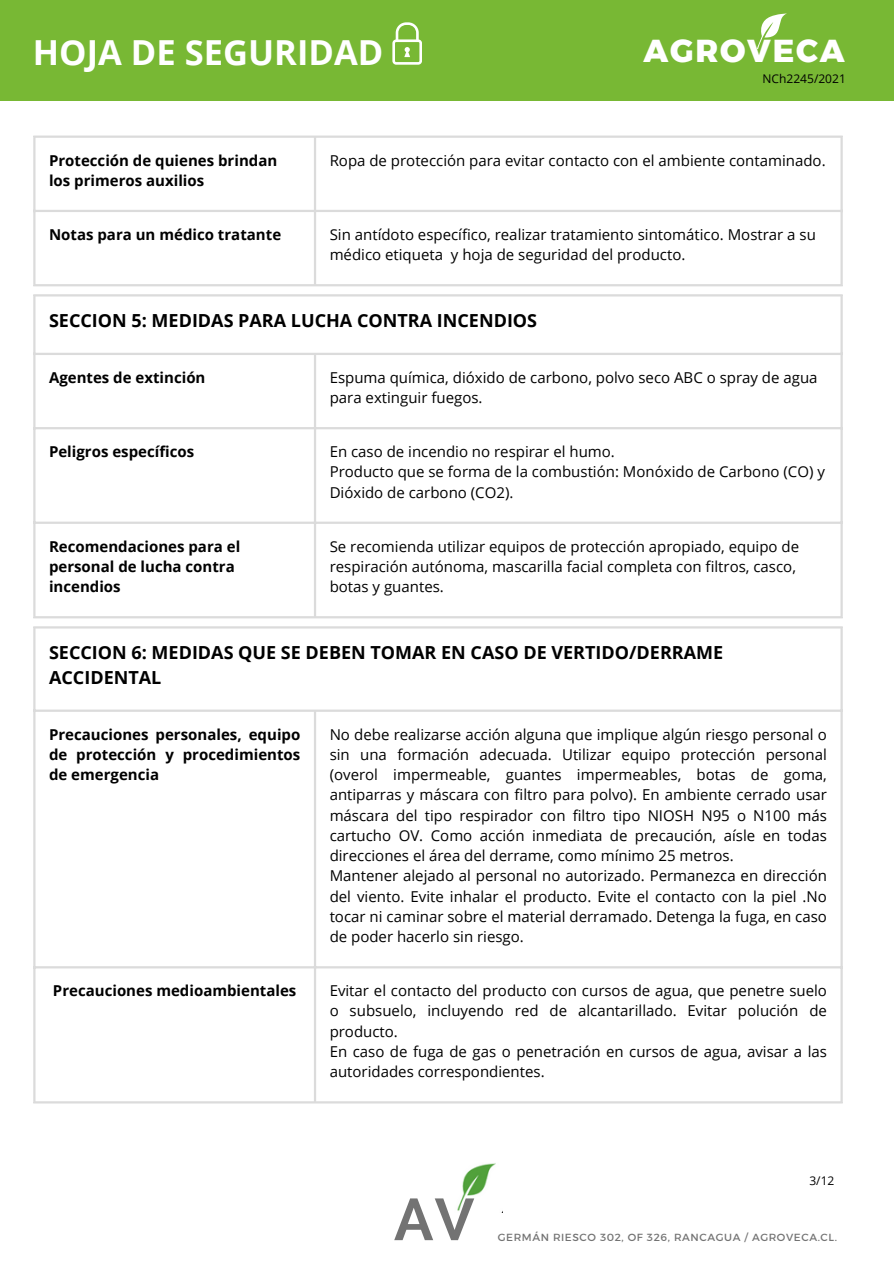
<style>
.page{position:relative;width:894px;height:1264px;background:#fff}
.page>*{position:absolute;margin:0;border:0;box-sizing:border-box;transform-origin:0 0}
.t1{font:700 58.8px "Raleway";color:#737373}
.t2{font:700 34.5px "Open Sans";color:#fff}
.t3{font:700 31.65px "Kief Montaser Extra";letter-spacing:.055em;color:#fff}
.t4{font:700 18px/24.8px "Open Sans";color:#000}
.t5{font:15px/20.2px "Open Sans";color:#000}
.t6{font:700 15px/20.2px "Open Sans";color:#000}
.t7{font:12px "Open Sans";color:#000}
.t8{font:10.5px "Kief Montaser Regular";letter-spacing:.055em;color:#737373}
</style>
<div class="page">
<hr style="left:33px;top:296px;width:2px;height:320px;background:#dbdbdb">
<hr style="left:314px;top:355px;width:2px;height:261px;background:#dbdbdb">
<hr style="left:840px;top:296px;width:2px;height:320px;background:#dbdbdb">
<hr style="left:33px;top:294px;width:809px;height:2px;background:#dbdbdb">
<hr style="left:33px;top:353px;width:809px;height:2px;background:#dbdbdb">
<hr style="left:33px;top:427px;width:809px;height:2px;background:#dbdbdb">
<hr style="left:33px;top:521px;width:809px;height:3px;background:#dbdbdb">
<hr style="left:33px;top:616px;width:809px;height:2px;background:#dbdbdb">
<hr style="left:33px;top:628px;width:2px;height:473px;background:#dbdbdb">
<hr style="left:314px;top:711px;width:2px;height:390px;background:#dbdbdb">
<hr style="left:840px;top:628px;width:2px;height:473px;background:#dbdbdb">
<hr style="left:33px;top:626px;width:809px;height:2px;background:#dbdbdb">
<hr style="left:33px;top:709px;width:809px;height:2px;background:#dbdbdb">
<hr style="left:33px;top:966px;width:809px;height:2px;background:#dbdbdb">
<hr style="left:33px;top:1101px;width:809px;height:2px;background:#dbdbdb">
<div style="left:0;top:0;width:893px;height:101px;background:#78b834"></div>
<hr style="left:33px;top:138px;width:2px;height:146px;background:#dbdbdb">
<hr style="left:314px;top:138px;width:2px;height:146px;background:#dbdbdb">
<hr style="left:840px;top:138px;width:2px;height:146px;background:#dbdbdb">
<hr style="left:33px;top:135px;width:809px;height:3px;background:#dbdbdb">
<hr style="left:33px;top:210px;width:809px;height:2px;background:#dbdbdb">
<hr style="left:33px;top:284px;width:809px;height:2px;background:#dbdbdb">
<img style="left:457px;top:1163px;width:39px;height:48px">
<svg style="left:757px;top:13px;width:30px;height:36px"></svg>
<svg style="left:392px;top:22px;width:29px;height:43px"></svg>
<p class="t2" style="left:33px;top:29px;width:352px">HOJA DE SEGURIDAD</p>
<p class="t3" style="left:643px;top:32px;width:202px">AGROVECA</p>
<h1 class="t7" style="left:762px;top:70px;width:85px">NCh2245/2021</h1>
<p class="t6" style="left:49px;top:150px;width:230px">Protección de quienes brindan los primeros auxilios</p>
<p class="t5" style="left:329px;top:150px;width:497px">Ropa de protección para evitar contacto con el ambiente contaminado.</p>
<p class="t6" style="left:49px;top:224px;width:233px">Notas para un médico tratante</p>
<p class="t5" style="left:329px;top:224px;width:487px">Sin antídoto específico, realizar tratamiento sintomático. Mostrar a su médico etiqueta y hoja de seguridad del producto.</p>
<h2 class="t4" style="left:49px;top:308px;width:489px">SECCION 5: MEDIDAS PARA LUCHA CONTRA INCENDIOS</h2>
<p class="t6" style="left:49px;top:367px;width:158px">Agentes de extinción</p>
<h2 class="t5" style="left:329px;top:367px;width:489px">Espuma química, dióxido de carbono, polvo seco ABC o spray de agua para extinguir fuegos.</h2>
<h3 class="t6" style="left:49px;top:441px;width:147px">Peligros específicos</h3>
<p class="t5" style="left:329px;top:441px;width:286px">En caso de incendio no respirar el humo.</p>
<p class="t5" style="left:329px;top:461px;width:496px">Producto que se forma de la combustión: Monóxido de Carbono (CO) y<br>Dióxido de carbono (CO2).</p>
<p class="t6" style="left:49px;top:535px;width:193px">Recomendaciones para el personal de lucha contra incendios</p>
<p class="t5" style="left:329px;top:535px;width:471px">Se recomienda utilizar equipos de protección apropiado, equipo de respiración autónoma, mascarilla facial completa con filtros, casco, botas y guantes.</p>
<p class="t4" style="left:49px;top:640px;width:675px">SECCION 6: MEDIDAS QUE SE DEBEN TOMAR EN CASO DE VERTIDO/DERRAME<br>ACCIDENTAL</p>
<p class="t6" style="left:49px;top:723px;width:253px;text-align:justify">Precauciones personales, equipo de protección y procedimientos de emergencia</p>
<p class="t5" style="left:329px;top:723px;width:498px;text-align:justify">No debe realizarse acción alguna que implique algún riesgo personal o sin una formación adecuada. Utilizar equipo protección personal (overol impermeable, guantes impermeables, botas de goma, antiparras y máscara con filtro para polvo). En ambiente cerrado usar máscara del tipo respirador con filtro tipo NIOSH N95 o N100 más cartucho OV. Como acción inmediata de precaución, aísle en todas direcciones el área del derrame, como mínimo 25 metros.</p>
<p class="t5" style="left:329px;top:865px;width:498px;text-align:justify">Mantener alejado al personal no autorizado. Permanezca en dirección del viento. Evite inhalar el producto. Evite el contacto con la piel .No tocar ni caminar sobre el material derramado. Detenga la fuga, en caso de poder hacerlo sin riesgo.</p>
<p class="t6" style="left:53px;top:980px;width:245px">Precauciones medioambientales</p>
<p class="t5" style="left:329px;top:980px;width:498px;text-align:justify">Evitar el contacto del producto con cursos de agua, que penetre suelo o subsuelo, incluyendo red de alcantarillado. Evitar polución de producto.</p>
<p class="t5" style="left:329px;top:1041px;width:498px">En caso de fuga de gas o penetración en cursos de agua, avisar a las autoridades correspondientes.</p>
<p class="t1" style="left:394px;top:1184px;width:82px">AV</p>
<h3 class="t7" style="left:809px;top:1172px;width:26px">3/12</h3>
<p class="t8" style="left:497px;top:1231px;width:340px">GERMÁN RIESCO 302, OF 326, RANCAGUA / AGROVECA.CL.</p>
</div>
